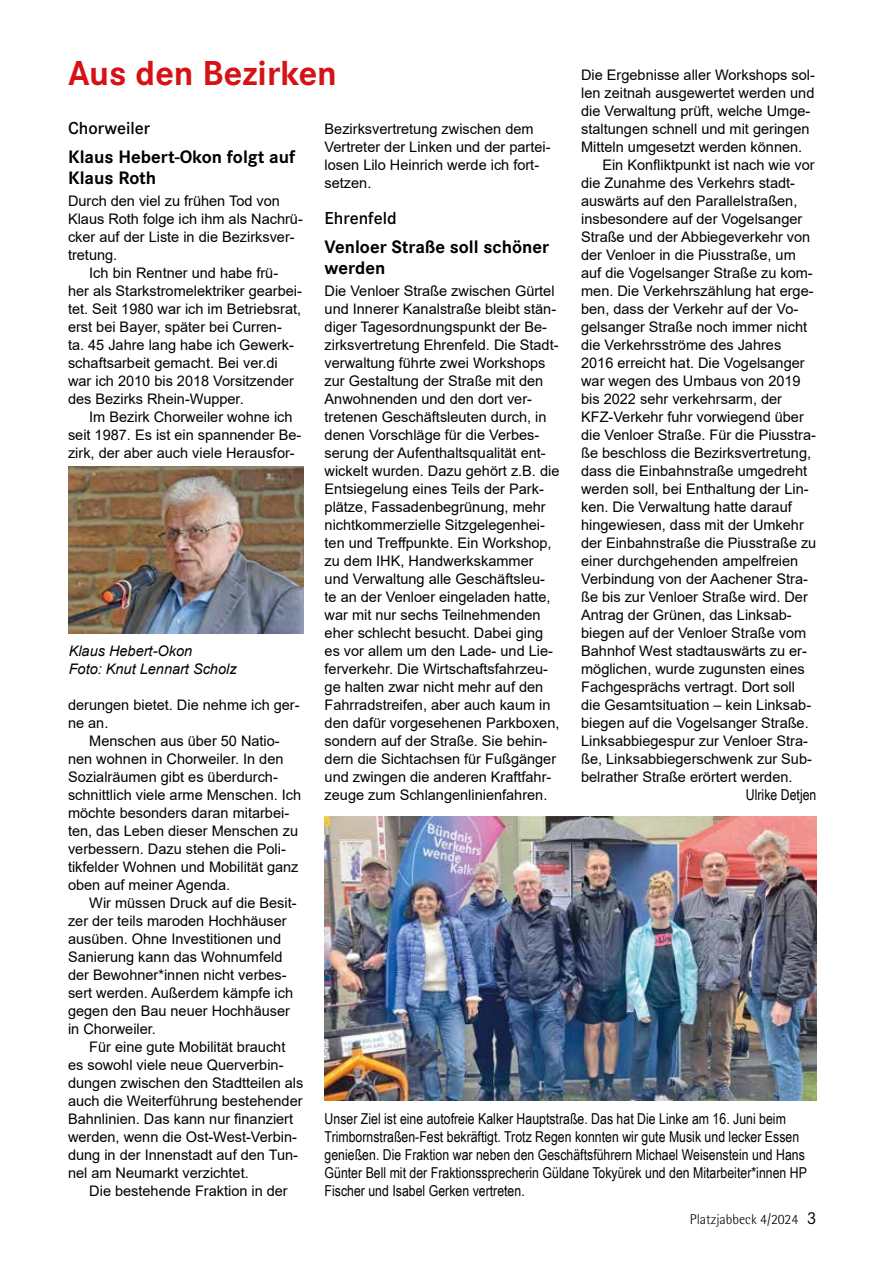
<style>
.page{position:relative;width:893px;height:1263px;background:#fff}
.page>*{position:absolute;margin:0;border:0;box-sizing:border-box;transform-origin:0 0}
.t1{font:700 36px "Corporate S";color:#d51317}
.t2{font:700 18.75px/21px "Corporate S";color:#000}
.t3{font:600 18px "Corporate S";color:#000}
.t4{font:15px/18px "Arial Narrow";color:#000}
.t5{font:14.55px/18px "Arial";color:#000}
.t6{font:italic 14.55px/18px "Arial";color:#000}
.t7{font:300 14.25px "Rotis Semi Sans Pro";color:#000}
.s1{font-family:"Corporate S Pro";font-weight:400;font-size:18px}
</style>
<div class="page">
<img style="left:68px;top:466px;width:235px;height:168px">
<img style="left:325px;top:816px;width:491px;height:284px">
<h1 class="t1" style="left:68px;top:49px;width:270px">Aus den Bezirken</h1>
<p class="t5" style="left:581px;top:65px;width:235px">Die Ergebnisse aller Workshops sol-</p>
<p class="t5" style="left:581px;top:83px;width:235px">len zeitnah ausgewertet werden und</p>
<p class="t5" style="left:581px;top:101px;width:231px">die Verwaltung prüft, welche Umge-</p>
<p class="t5" style="left:581px;top:119px;width:230px">staltungen schnell und mit geringen</p>
<p class="t5" style="left:581px;top:137px;width:223px">Mitteln umgesetzt werden können.</p>
<p class="t5" style="left:602px;top:155px;width:214px">Ein Konfliktpunkt ist nach wie vor</p>
<p class="t5" style="left:581px;top:173px;width:215px">die Zunahme des Verkehrs stadt-</p>
<p class="t5" style="left:581px;top:191px;width:218px">auswärts auf den Parallelstraßen,</p>
<p class="t5" style="left:581px;top:209px;width:223px">insbesondere auf der Vogelsanger</p>
<p class="t5" style="left:581px;top:227px;width:231px">Straße und der Abbiegeverkehr von</p>
<p class="t5" style="left:581px;top:245px;width:216px">der Venloer in die Piusstraße, um</p>
<p class="t5" style="left:581px;top:263px;width:233px">auf die Vogelsanger Straße zu kom-</p>
<p class="t5" style="left:581px;top:281px;width:234px">men. Die Verkehrszählung hat erge-</p>
<p class="t5" style="left:581px;top:299px;width:219px">ben, dass der Verkehr auf der Vo-</p>
<p class="t5" style="left:581px;top:317px;width:227px">gelsanger Straße noch immer nicht</p>
<p class="t5" style="left:581px;top:335px;width:202px">die Verkehrsströme des Jahres</p>
<p class="t5" style="left:581px;top:353px;width:225px">2016 erreicht hat. Die Vogelsanger</p>
<p class="t5" style="left:581px;top:371px;width:221px">war wegen des Umbaus von 2019</p>
<p class="t5" style="left:581px;top:389px;width:202px">bis 2022 sehr verkehrsarm, der</p>
<p class="t5" style="left:581px;top:407px;width:224px">KFZ-Verkehr fuhr vorwiegend über</p>
<p class="t5" style="left:581px;top:425px;width:236px">die Venloer Straße. Für die Piusstra-</p>
<p class="t5" style="left:581px;top:443px;width:231px">ße beschloss die Bezirksvertretung,</p>
<p class="t5" style="left:581px;top:461px;width:227px">dass die Einbahnstraße umgedreht</p>
<p class="t5" style="left:581px;top:479px;width:229px">werden soll, bei Enthaltung der Lin-</p>
<p class="t5" style="left:581px;top:497px;width:212px">ken. Die Verwaltung hatte darauf</p>
<p class="t5" style="left:581px;top:515px;width:224px">hingewiesen, dass mit der Umkehr</p>
<p class="t5" style="left:581px;top:533px;width:237px">der Einbahnstraße die Piusstraße zu</p>
<p class="t5" style="left:581px;top:551px;width:219px">einer durchgehenden ampelfreien</p>
<p class="t5" style="left:581px;top:569px;width:228px">Verbindung von der Aachener Stra-</p>
<p class="t5" style="left:581px;top:587px;width:228px">ße bis zur Venloer Straße wird. Der</p>
<p class="t5" style="left:581px;top:605px;width:212px">Antrag der Grünen, das Linksab-</p>
<p class="t5" style="left:581px;top:623px;width:227px">biegen auf der Venloer Straße vom</p>
<p class="t5" style="left:581px;top:641px;width:227px">Bahnhof West stadtauswärts zu er-</p>
<p class="t5" style="left:581px;top:659px;width:225px">möglichen, wurde zugunsten eines</p>
<p class="t5" style="left:581px;top:677px;width:215px">Fachgesprächs vertragt. Dort soll</p>
<p class="t5" style="left:581px;top:695px;width:232px">die Gesamtsituation – kein Linksab-</p>
<p class="t5" style="left:581px;top:713px;width:229px">biegen auf die Vogelsanger Straße.</p>
<p class="t5" style="left:581px;top:731px;width:228px">Linksabbiegespur zur Venloer Stra-</p>
<p class="t5" style="left:581px;top:749px;width:232px">ße, Linksabbiegerschwenk zur Sub-</p>
<p class="t5" style="left:581px;top:767px;width:213px">belrather Straße erörtert werden.</p>
<p class="t4" style="left:746px;top:785px;width:72px">Ulrike Detjen</p>
<p class="t3" style="left:68px;top:116px;width:84px">Chorweiler</p>
<p class="t2" style="left:68px;top:146px;width:229px">Klaus Hebert-Okon folgt auf<br>Klaus Roth</p>
<p class="t5" style="left:68px;top:191px;width:213px">Durch den viel zu frühen Tod von</p>
<p class="t5" style="left:68px;top:209px;width:236px">Klaus Roth folge ich ihm als Nachrü-</p>
<p class="t5" style="left:68px;top:227px;width:228px">cker auf der Liste in die Bezirksver-</p>
<p class="t5" style="left:68px;top:245px;width:51px">tretung.</p>
<p class="t5" style="left:89px;top:263px;width:190px">Ich bin Rentner und habe frü-</p>
<p class="t5" style="left:68px;top:281px;width:235px">her als Starkstromelektriker gearbei-</p>
<p class="t5" style="left:68px;top:299px;width:235px">tet. Seit 1980 war ich im Betriebsrat,</p>
<p class="t5" style="left:68px;top:317px;width:215px">erst bei Bayer, später bei Curren-</p>
<p class="t5" style="left:68px;top:335px;width:227px">ta. 45 Jahre lang habe ich Gewerk-</p>
<p class="t5" style="left:68px;top:353px;width:211px">schaftsarbeit gemacht. Bei ver.di</p>
<p class="t5" style="left:68px;top:371px;width:227px">war ich 2010 bis 2018 Vorsitzender</p>
<p class="t5" style="left:68px;top:389px;width:177px">des Bezirks Rhein-Wupper.</p>
<p class="t5" style="left:89px;top:407px;width:205px">Im Bezirk Chorweiler wohne ich</p>
<p class="t5" style="left:68px;top:425px;width:235px">seit 1987. Es ist ein spannender Be-</p>
<p class="t5" style="left:68px;top:443px;width:228px">zirk, der aber auch viele Herausfor-</p>
<p class="t5" style="left:325px;top:119px;width:227px">Bezirksvertretung zwischen dem<br>Vertreter der Linken und der partei&shy;losen Lilo Heinrich werde ich fort&shy;setzen.</p>
<p class="t3" style="left:325px;top:206px;width:73px">Ehrenfeld</p>
<p class="t2" style="left:325px;top:236px;width:226px">Venloer Straße soll schöner werden</p>
<p class="t5" style="left:325px;top:281px;width:236px">Die Venloer Straße zwischen Gürtel und Innerer Kanalstraße bleibt stän&shy;diger Tagesordnungspunkt der Be&shy;zirksvertretung Ehrenfeld. Die Stadt&shy;verwaltung führte zwei Workshops zur Gestaltung der Straße mit den Anwohnenden und den dort ver&shy;tretenen Geschäftsleuten durch, in denen Vorschläge für die Verbes&shy;serung der Aufenthaltsqualität ent&shy;wickelt wurden. Dazu gehört z.B. die Entsiegelung eines Teils der Park&shy;plätze, Fassadenbegrünung, mehr nichtkommerzielle Sitzgelegenhei&shy;ten und Treffpunkte. Ein Workshop, zu dem IHK, Handwerkskammer und Verwaltung alle Geschäftsleu&shy;te an der Venloer eingeladen hatte, war mit nur sechs Teilnehmenden eher schlecht besucht. Dabei ging es vor allem um den Lade- und Lie&shy;ferverkehr. Die Wirtschaftsfahrzeu&shy;ge halten zwar nicht mehr auf den Fahrradstreifen, aber auch kaum in den dafür vorgesehenen Parkboxen, sondern auf der Straße. Sie behin&shy;dern die Sichtachsen für Fußgänger und zwingen die anderen Kraftfahr&shy;zeuge zum Schlangenlinienfahren.</p>
<p class="t6" style="left:69px;top:642px;width:169px">Klaus Hebert-Okon<br>Foto: Knut Lennart Scholz</p>
<p class="t5" style="left:68px;top:695px;width:233px">derungen bietet. Die nehme ich ger&shy;ne an.</p>
<p class="t5" style="left:68px;top:731px;width:235px;text-indent:21px">Menschen aus über 50 Natio&shy;nen wohnen in Chorweiler. In den<br>Sozialräumen gibt es überdurch&shy;schnittlich viele arme Menschen. Ich möchte besonders daran mitarbei&shy;ten, das Leben dieser Menschen zu verbessern. Dazu stehen die Poli&shy;tikfelder Wohnen und Mobilität ganz oben auf meiner Agenda.</p>
<p class="t5" style="left:68px;top:893px;width:230px;text-indent:21px">Wir müssen Druck auf die Besit&shy;zer der teils maroden Hochhäuser ausüben. Ohne Investitionen und<br>Sanierung kann das Wohnumfeld der Bewohner*innen nicht verbes&shy;sert werden. Außerdem kämpfe ich gegen den Bau neuer Hochhäuser in Chorweiler.</p>
<p class="t5" style="left:68px;top:1037px;width:237px;text-indent:21px">Für eine gute Mobilität braucht es sowohl viele neue Querverbin&shy;dungen zwischen den Stadtteilen als auch die Weiterführung bestehender Bahnlinien. Das kann nur finanziert werden, wenn die Ost-West-Verbin&shy;dung in der Innenstadt auf den Tun&shy;nel am Neumarkt verzichtet.</p>
<p class="t5" style="left:89px;top:1181px;width:200px">Die bestehende Fraktion in der</p>
<p class="t4" style="left:325px;top:1109px;width:484px">Unser Ziel ist eine autofreie Kalker Hauptstraße. Das hat Die Linke am 16. Juni beim Trimbornstraßen-Fest bekräftigt. Trotz Regen konnten wir gute Musik und lecker Essen genießen. Die Fraktion war neben den Geschäftsführern Michael Weisenstein und Hans Günter Bell mit der Fraktionssprecherin Güldane Tokyürek und den Mitarbeiter*innen HP Fischer und Isabel Gerken vertreten.</p>
<p class="t7" style="left:690px;top:1211px;width:128px">Platzjabbeck 4/2024 <span class="s1">3</span></p>
</div>
